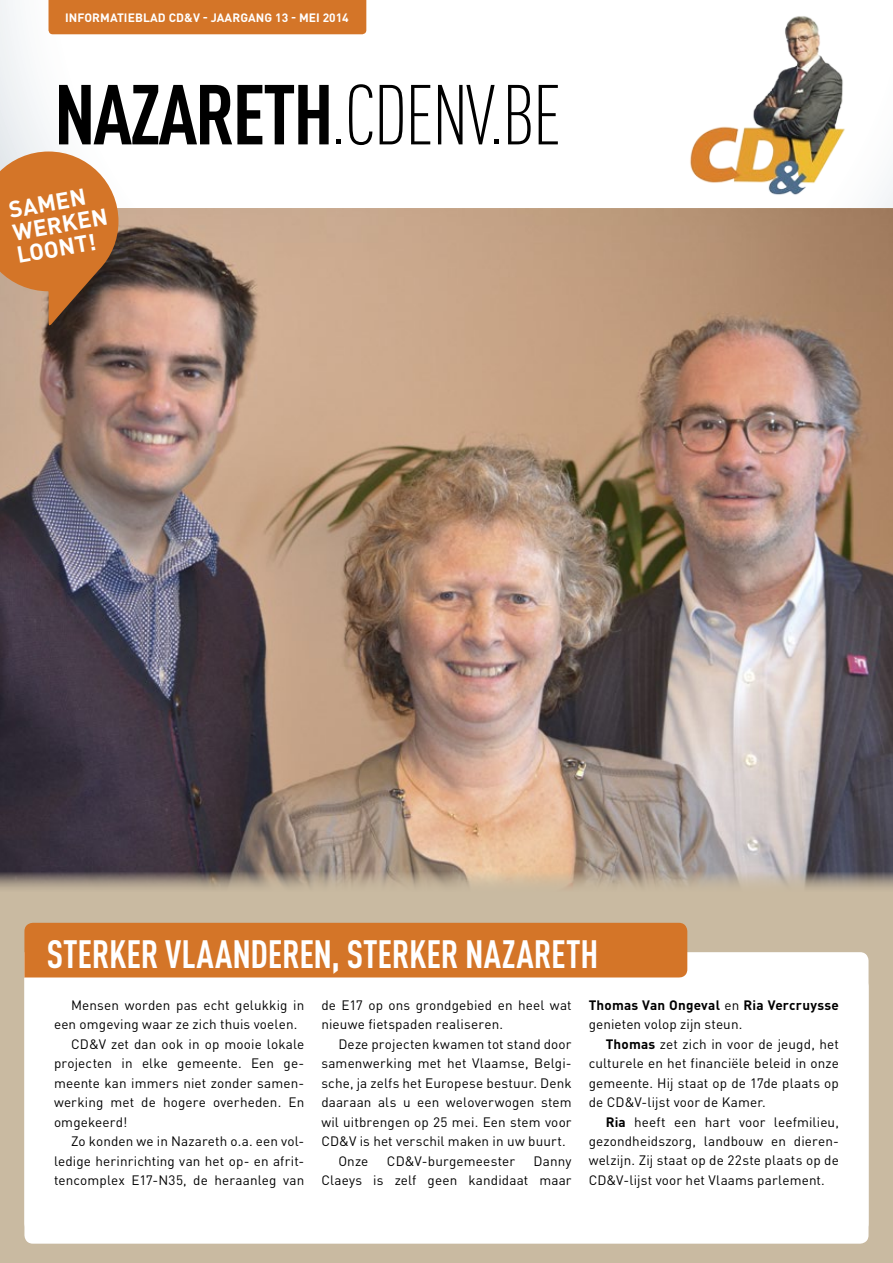
<style>
.page{position:relative;width:893px;height:1263px;background:#fff}
.page>*{position:absolute;margin:0;border:0;box-sizing:border-box;transform-origin:0 0}
.t1{font:300 83.55px "DIN Cond";letter-spacing:-.03em;color:#000}
.t2{font:700 39px "DIN Cond";letter-spacing:-.005em;color:#fff;scale:.95 1}
.t3{font:700 22.95px/23.1px "DINOT";color:#fff}
.t4{font:13.5px/19.5px "DINOT";letter-spacing:.01em;color:#000;text-align:justify}
.t5{font:700 13.5px/19.5px "DINOT";letter-spacing:.015em;color:#000}
.t6{font:700 12px "DINOT";letter-spacing:.01em;color:#fff}
.s1{font-weight:700}
.s2{font-weight:400}
</style>
<div class="page">
<div style="left:0;top:208px;width:893px;height:1055px;background:#c9baa1"></div>
<img style="left:0;top:208px;width:893px;height:681px">
<svg style="left:24px;top:952px;width:844px;height:292px;background:#fdfdfc"></svg>
<div style="left:24px;top:923px;width:663px;height:55px;background:#d47528"></div>
<div style="left:24px;top:978px;width:844px;height:254px;background:#fff"></div>
<img style="left:690px;top:16px;width:155px;height:179px">
<div style="left:49px;top:0;width:317px;height:34px;background:#d47528"></div>
<svg style="left:0;top:151px;width:118px;height:177px;background:#c47c43"></svg>
<p class="t6" style="left:65px;top:10px;width:285px">INFORMATIEBLAD CD&amp;V - JAARGANG 13 - MEI 2014</p>
<h1 class="t1" style="left:54px;top:67px;width:509px"><span class="s1">NAZARETH</span>.CDENV.BE</h1>
<h3 class="t3" style="left:7px;top:198px;width:97px;rotate:-10deg">SAMEN<br>WERKEN<br>LOONT!</h3>
<h2 class="t2" style="left:47px;top:930px;width:582px">STERKER VLAANDEREN, STERKER NAZARETH</h2>
<p class="t4" style="left:71px;top:995px;width:235px">Mensen worden pas echt gelukkig in</p>
<p class="t4" style="left:54px;top:1014px;width:245px">een omgeving waar ze zich thuis voelen.</p>
<p class="t4" style="left:71px;top:1034px;width:235px">CD&amp;V zet dan ook in op mooie lokale</p>
<p class="t4" style="left:54px;top:1053px;width:252px">projecten in elke gemeente. Een ge-</p>
<p class="t4" style="left:54px;top:1073px;width:252px">meente kan immers niet zonder samen-</p>
<p class="t4" style="left:54px;top:1092px;width:252px">werking met de hogere overheden. En</p>
<p class="t4" style="left:54px;top:1112px;width:75px">omgekeerd!</p>
<p class="t4" style="left:71px;top:1131px;width:235px">Zo konden we in Nazareth o.a. een vol-</p>
<p class="t4" style="left:54px;top:1151px;width:252px">ledige herinrichting van het op- en afrit-</p>
<p class="t4" style="left:54px;top:1170px;width:252px">tencomplex E17-N35, de heraanleg van</p>
<p class="t4" style="left:321px;top:995px;width:252px">de E17 op ons grondgebied en heel wat nieuwe fietspaden realiseren.</p>
<p class="t4" style="left:338px;top:1034px;width:235px">Deze projecten kwamen tot stand door</p>
<p class="t4" style="left:321px;top:1053px;width:252px">samenwerking met het Vlaamse, Belgi-</p>
<p class="t4" style="left:321px;top:1073px;width:252px">sche, ja zelfs het Europese bestuur. Denk</p>
<p class="t4" style="left:321px;top:1092px;width:252px">daaraan als u een weloverwogen stem</p>
<p class="t4" style="left:321px;top:1112px;width:252px">wil uitbrengen op 25 mei. Een stem voor</p>
<p class="t4" style="left:321px;top:1131px;width:246px">CD&amp;V is het verschil maken in uw buurt.</p>
<p class="t4" style="left:338px;top:1151px;width:32px">Onze</p>
<p class="t4" style="left:387px;top:1151px;width:130px">CD&amp;V-burgemeester</p>
<p class="t4" style="left:321px;top:1151px;width:252px;text-align:right">Danny<br>Claeys is zelf geen kandidaat maar</p>
<p class="t5" style="left:589px;top:994px;width:252px">Thomas Van Ongeval <span class="s2">en</span> Ria Vercruysse <span class="s2">genieten volop zijn steun.</span></p>
<p class="t4" style="left:589px;top:1034px;width:252px;text-indent:17px"><span class="s1">Thomas</span> zet zich in voor de jeugd, het culturele en het financiële beleid in onze gemeente. Hij staat op de 17de plaats op de CD&amp;V-lijst voor de Kamer.</p>
<p class="t4" style="left:589px;top:1112px;width:252px;text-indent:17px"><span class="s1">Ria</span> heeft een hart voor leefmilieu, gezondheidszorg, landbouw en dieren&shy;welzijn. Zij staat op de 22ste plaats op de CD&amp;V-lijst voor het Vlaams parlement.</p>
</div>
